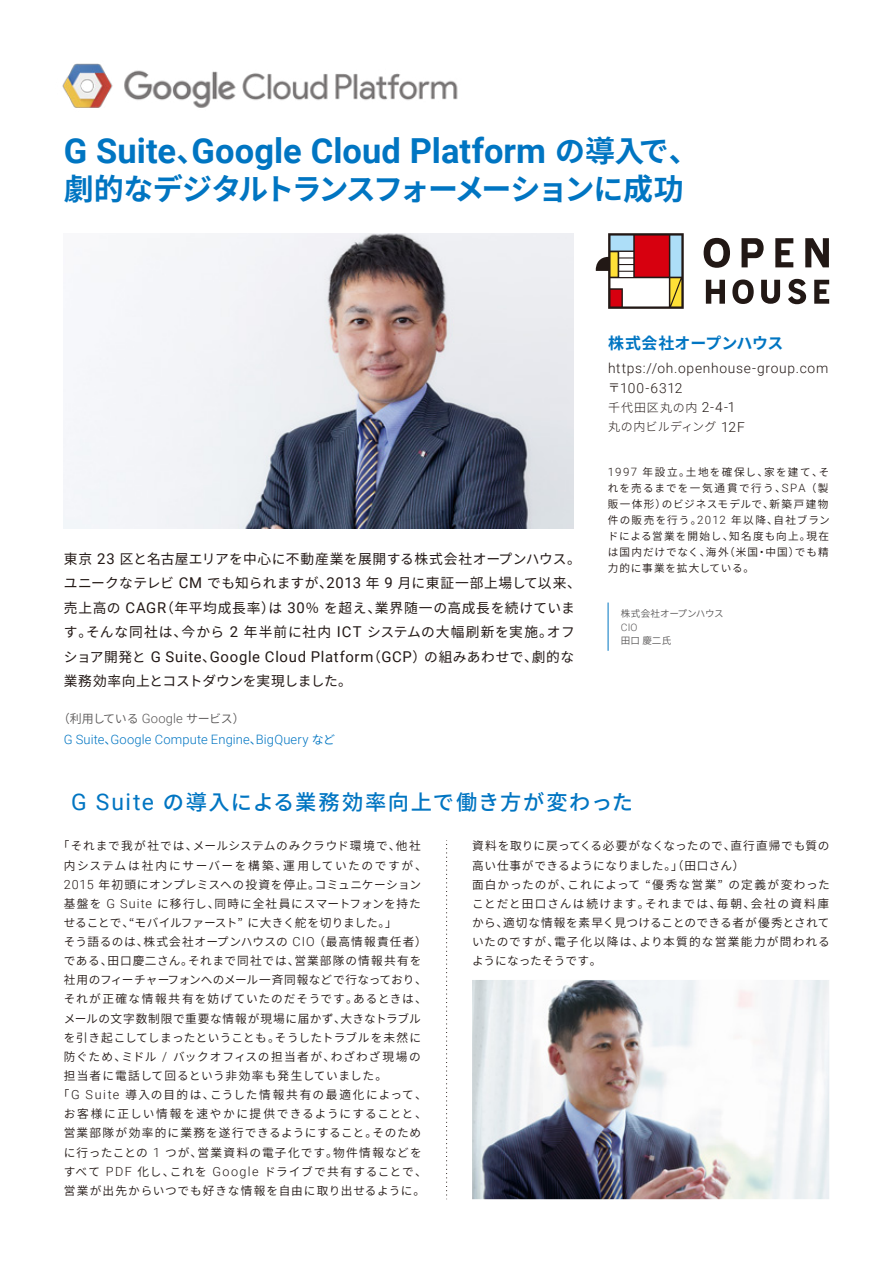
<style>
.page{position:relative;width:893px;height:1263px;background:#fff}
.page>*{position:absolute;margin:0;border:0;box-sizing:border-box;transform-origin:0 0}
.t1{font:700 34.5px "Roboto";color:#0075c2}
.t2{font:700 30px "Noto Sans CJ Kjp";letter-spacing:-.085em;color:#0075c2}
.t3{font:500 21.3px "Noto Sans CJ Kjp";letter-spacing:.06em;color:#0075c2}
.t4{font:700 15.9px "Noto Sans CJ Kjp";color:#0075c2}
.t5{font:14.85px "Roboto";letter-spacing:.05em;color:#221815}
.t6{font:13.8px/24.5px "Noto Sans CJ Kjp";letter-spacing:.035em;color:#221815}
.t7{font:300 13.8px/19.5px "Roboto";letter-spacing:.05em;color:#221815}
.t8{font:13.8px "Noto Sans CJ Kjp";letter-spacing:-.01em;color:#221815}
.t9{font:300 12.9px "Roboto";letter-spacing:.015em;color:#0075c2}
.t10{font:300 12px/19.5px "Noto Sans CJ Kjp";letter-spacing:.04em;color:#221815}
.t11{font:600 12px "Noto Sans CJ Kjp";letter-spacing:-.04em;color:#595757}
.t12{font:600 11.7px/19.2px "Noto Sans CJ Kjp";letter-spacing:.07em;color:#221815}
.t13{font:600 11.7px "Noto Sans CJ Kjp";letter-spacing:.04em;color:#221815}
.t14{font:600 11.7px "Noto Sans CJ Kjp";color:#221815}
.t15{font:600 11.7px "Noto Sans CJ Kjp";letter-spacing:.11em;color:#221815}
.t16{font:600 11.7px "Noto Sans CJ Kjp";letter-spacing:-.005em;color:#221815}
.t17{font:600 11.7px "Noto Sans CJ Kjp";letter-spacing:.05em;color:#221815}
.t18{font:600 11.7px "Noto Sans CJ Kjp";letter-spacing:.03em;color:#221815}
.t19{font:600 11.7px "Noto Sans CJ Kjp";letter-spacing:.09em;color:#221815}
.t20{font:600 11.7px "Noto Sans CJ Kjp";letter-spacing:.14em;color:#221815}
.t21{font:600 11.7px "Noto Sans CJ Kjp";letter-spacing:.13em;color:#221815}
.t22{font:600 10.65px/15.9px "Noto Sans CJ Kjp";letter-spacing:.105em;color:#221815}
.t23{font:300 10.35px "Roboto";color:#595757}
.t24{font:600 9.6px "Noto Sans CJ Kjp";letter-spacing:-.015em;color:#595757}
.t25{font:600 9.6px "Noto Sans CJ Kjp";letter-spacing:.005em;color:#595757}
.s1{font-family:"Noto Sans CJ Kjp";font-size:30px}
.s2{font-family:"Roboto";font-size:14.85px}
.s3{font-family:"Noto Sans CJ Kjp";font-size:13.8px}
.s4{font-family:"Roboto";font-weight:300;font-size:12.9px}
.s5{font-family:"Noto Sans CJ Kjp";font-weight:600;font-size:12px}
.s6{font-family:"Noto Sans CJ Kjp";font-size:12px}
.s7{font-family:"Roboto";font-size:13.8px}
.s8{font-family:"Roboto";font-weight:300;font-size:11.55px}
.s9{font-family:"Roboto";font-weight:400;font-size:22.95px}
.s10{font-family:"Roboto";font-weight:300;font-size:12.6px}
</style>
<div class="page">
<img style="left:64px;top:233px;width:510px;height:296px">
<svg style="left:446px;top:840px;width:1px;height:360px"></svg>
<hr style="left:608px;top:602px;width:1px;height:49px;background:#0075c2">
<img style="left:472px;top:980px;width:357px;height:219px">
<svg style="left:704px;top:238px;width:26px;height:30px"></svg>
<svg style="left:742px;top:238px;width:22px;height:29px"></svg>
<svg style="left:775px;top:238px;width:18px;height:29px"></svg>
<svg style="left:805px;top:238px;width:24px;height:29px"></svg>
<svg style="left:706px;top:280px;width:19px;height:24px"></svg>
<svg style="left:761px;top:280px;width:19px;height:24px"></svg>
<svg style="left:814px;top:280px;width:15px;height:24px"></svg>
<svg style="left:732px;top:279px;width:22px;height:25px"></svg>
<svg style="left:788px;top:279px;width:18px;height:25px"></svg>
<svg style="left:596px;top:233px;width:88px;height:76px"></svg>
<img style="left:62px;top:63px;width:396px;height:45px">
<h1 class="t1" style="left:64px;top:127px;width:637px">G Suite<span class="s1">、</span>Google Cloud Platform <span class="s1">の導入で、</span></h1>
<h2 class="t2" style="left:64px;top:172px;width:621px">劇的なデジタルトランスフォーメーションに成功</h2>
<h3 class="t4" style="left:608px;top:334px;width:177px">株式会社オープンハウス</h3>
<p class="t6" style="left:64px;top:547px;width:519px">東京 <span class="s2">23</span> 区と名古屋エリアを中心に不動産業を展開する株式会社オープンハウス。ユニークなテレビ <span class="s2">CM</span> でも知られますが、<span class="s2">2013</span> 年 <span class="s2">9</span> 月に東証一部上場して以来、売上高の <span class="s2">CAGR</span>（年平均成長率）は <span class="s2">30</span>％を超え、業界随一の高成長を続けています。そんな同社は、今から <span class="s2">2</span> 年半前に社内 <span class="s2">ICT</span> システムの大幅刷新を実施。オフ</p>
<p class="t5" style="left:64px;top:646px;width:512px"><span class="s3">ショア開発と</span> G Suite<span class="s3">、</span>Google Cloud Platform<span class="s3">（</span>GCP<span class="s3">）の組みあわせで、劇的な</span></p>
<p class="t8" style="left:64px;top:673px;width:290px">業務効率向上とコストダウンを実現しました。</p>
<p class="t11" style="left:58px;top:712px;width:188px">（利用している <span class="s4">Google</span> サービス）</p>
<p class="t9" style="left:64px;top:731px;width:273px">G Suite<span class="s5">、</span>Google Compute Engine<span class="s5">、</span>BigQuery <span class="s5">など</span></p>
<p class="t7" style="left:608px;top:358px;width:222px">https://oh.openhouse-group.com<span class="s6">〒</span>100-6312</p>
<p class="t10" style="left:608px;top:398px;width:138px">千代田区丸の内 <span class="s7">2-4-1</span>丸の内ビルディング <span class="s7">12F</span></p>
<p class="t22" style="left:608px;top:464px;width:224px"><span class="s8">1997</span> 年設立。土地を確保し、家を建て、それを売るまでを一気通貫で行う、<span class="s8">SPA</span> （製販一体形）のビジネスモデルで、新築戸建物件の販売を行う。<span class="s8">2012</span> 年以降、自社ブランドによる営業を開始し、知名度も向上。現在は国内だけでなく、海外（米国・中国）でも精力的に事業を拡大している。</p>
<p class="t24" style="left:621px;top:608px;width:104px">株式会社オープンハウス</p>
<p class="t23" style="left:621px;top:620px;width:18px">CIO</p>
<p class="t25" style="left:621px;top:635px;width:52px">田口慶二氏</p>
<h3 class="t3" style="left:71px;top:790px;width:563px"><span class="s9">G Suite</span> の導入による業務効率向上で働き方が変わった</h3>
<p class="t12" style="left:58px;top:837px;width:364px">「それまで我が社では、メールシステムのみクラウド環境で、他社</p>
<p class="t20" style="left:64px;top:859px;width:365px">内システムは社内にサーバーを構築、運用していたのですが、</p>
<p class="t13" style="left:64px;top:878px;width:359px"><span class="s10">2015</span> 年初頭にオンプレミスへの投資を停止。コミュニケーション</p>
<p class="t12" style="left:64px;top:894px;width:359px">基盤を <span class="s10">G Suite</span> に移行し、同時に全社員にスマートフォンを持た</p>
<p class="t16" style="left:64px;top:916px;width:335px">せることで、“モバイルファースト” に大きく舵を切りました。」</p>
<p class="t12" style="left:64px;top:932px;width:365px">そう語るのは、株式会社オープンハウスの <span class="s10">CIO</span> （最高情報責任者）</p>
<p class="t12" style="left:64px;top:951px;width:359px">である、田口慶二さん。それまで同社では、営業部隊の情報共有を</p>
<p class="t14" style="left:64px;top:973px;width:365px">社用のフィーチャーフォンへのメール一斉同報などで行なっており、</p>
<p class="t12" style="left:64px;top:990px;width:365px">それが正確な情報共有を妨げていたのだそうです。あるときは、</p>
<p class="t17" style="left:64px;top:1012px;width:359px">メールの文字数制限で重要な情報が現場に届かず、大きなトラブル</p>
<p class="t18" style="left:64px;top:1031px;width:359px">を引き起こしてしまったということも。そうしたトラブルを未然に</p>
<p class="t12" style="left:64px;top:1047px;width:358px">防ぐため、ミドル <span class="s10">/</span> バックオフィスの担当者が、わざわざ現場の</p>
<p class="t12" style="left:64px;top:1066px;width:325px">担当者に電話して回るという非効率も発生していました。</p>
<p class="t15" style="left:58px;top:1088px;width:370px">「<span class="s10">G Suite</span> 導入の目的は、こうした情報共有の最適化によって、</p>
<p class="t21" style="left:64px;top:1107px;width:365px">お客様に正しい情報を速やかに提供できるようにすることと、</p>
<p class="t12" style="left:64px;top:1124px;width:359px">営業部隊が効率的に業務を遂行できるようにすること。そのため</p>
<p class="t19" style="left:64px;top:1146px;width:359px">に行ったことの <span class="s10">1</span> つが、営業資料の電子化です。物件情報などを</p>
<p class="t12" style="left:64px;top:1162px;width:365px">すべて <span class="s10">PDF</span> 化し、これを <span class="s10">Google</span> ドライブで共有することで、</p>
<p class="t12" style="left:64px;top:1181px;width:363px">営業が出先からいつでも好きな情報を自由に取り出せるように。</p>
<p class="t12" style="left:472px;top:837px;width:359px">資料を取りに戻ってくる必要がなくなったので、直行直帰でも質の高い仕事ができるようになりました。」（田口さん）<br>面白かったのが、これによって “優秀な営業” の定義が変わったことだと田口さんは続けます。それまでは、毎朝、会社の資料庫から、適切な情報を素早く見つけることのできる者が優秀とされていたのですが、電子化以降は、より本質的な営業能力が問われるようになったそうです。</p>
</div>
